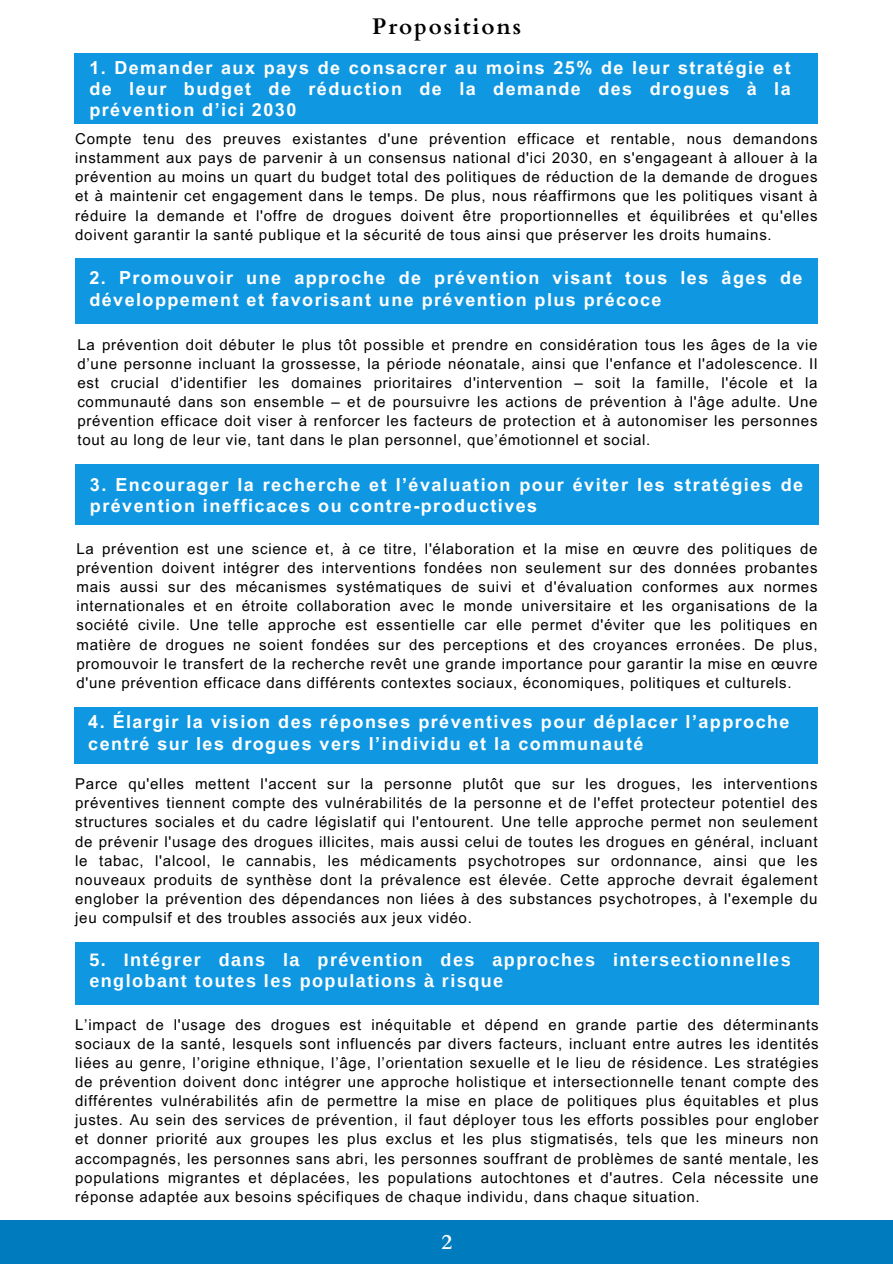
<style>
.page{position:relative;width:893px;height:1264px;background:#fff}
.page>*{position:absolute;margin:0;border:0;box-sizing:border-box;transform-origin:0 0}
.t1{font:700 22.5px "Cardo";letter-spacing:.08em;color:#000}
.t2{font:700 21px "Cardo";color:#fff}
.t3{font:700 18px/21.3px "Arial MT Pro";letter-spacing:.08em;color:#fff}
.t4{font:700 18px/21.3px "Arimo";letter-spacing:.08em;color:#fff}
.t5{font:15px/19.2px "Arial MT Pro";letter-spacing:.05em;color:#000;text-align:justify}
</style>
<div class="page">
<div style="left:0;top:1220px;width:892px;height:43px;background:#007bbd"></div>
<div style="left:74px;top:54px;width:743px;height:70px;background:#0f98e1"></div>
<div style="left:75px;top:259px;width:743px;height:65px;background:#0f98e1"></div>
<div style="left:75px;top:464px;width:743px;height:60px;background:#0f98e1"></div>
<div style="left:74px;top:707px;width:743px;height:56px;background:#0f98e1"></div>
<div style="left:75px;top:942px;width:743px;height:62px;background:#0f98e1"></div>
<p class="t1" style="left:372px;top:11px;width:150px">Propositions</p>
<p class="t3" style="left:89px;top:59px;width:702px;text-align:justify">1. Demander aux pays de consacrer au moins 25% de leur stratégie et de leur budget de réduction de la demande des drogues à la prévention d’ici 2030</p>
<p class="t5" style="left:75px;top:131px;width:743px">Compte tenu des preuves existantes d'une prévention efficace et rentable, nous demandons instamment aux pays de parvenir à un consensus national d'ici 2030, en s'engageant à allouer à la prévention au moins un quart du budget total des politiques de réduction de la demande de drogues et à maintenir cet engagement dans le temps. De plus, nous réaffirmons que les politiques visant à réduire la demande et l'offre de drogues doivent être proportionnelles et équilibrées et qu'elles doivent garantir la santé publique et la sécurité de tous ainsi que préserver les droits humains.</p>
<p class="t3" style="left:89px;top:270px;width:714px">2. Promouvoir une approche de prévention visant tous les âges de développement et favorisant une prévention plus précoce</p>
<p class="t5" style="left:77px;top:336px;width:741px">La prévention doit débuter le plus tôt possible et prendre en considération tous les âges de la vie d’une personne incluant la grossesse, la période néonatale, ainsi que l'enfance et l'adolescence. Il est crucial d'identifier les domaines prioritaires d'intervention – soit la famille, l'école et la communauté dans son ensemble – et de poursuivre les actions de prévention à l'âge adulte. Une prévention efficace doit viser à renforcer les facteurs de protection et à autonomiser les personnes tout au long de leur vie, tant dans le plan personnel, que’émotionnel et social.</p>
<p class="t3" style="left:90px;top:476px;width:714px">3. Encourager la recherche et l’évaluation pour éviter les stratégies de prévention inefficaces ou contre-productives</p>
<p class="t5" style="left:76px;top:541px;width:742px">La prévention est une science et, à ce titre, l'élaboration et la mise en œuvre des politiques de prévention doivent intégrer des interventions fondées non seulement sur des données probantes mais aussi sur des mécanismes systématiques de suivi et d'évaluation conformes aux normes internationales et en étroite collaboration avec le monde universitaire et les organisations de la société civile. Une telle approche est essentielle car elle permet d'éviter que les politiques en matière de drogues ne soient fondées sur des perceptions et des croyances erronées. De plus, promouvoir le transfert de la recherche revêt une grande importance pour garantir la mise en œuvre d'une prévention efficace dans différents contextes sociaux, économiques, politiques et culturels.</p>
<p class="t3" style="left:88px;top:713px;width:702px">4. Élargir la vision des réponses préventives pour déplacer l’approche centré sur les drogues vers l’individu et la communauté</p>
<p class="t5" style="left:75px;top:776px;width:743px">Parce qu'elles mettent l'accent sur la personne plutôt que sur les drogues, les interventions préventives tiennent compte des vulnérabilités de la personne et de l'effet protecteur potentiel des structures sociales et du cadre législatif qui l'entourent. Une telle approche permet non seulement de prévenir l'usage des drogues illicites, mais aussi celui de toutes les drogues en général, incluant le tabac, l'alcool, le cannabis, les médicaments psychotropes sur ordonnance, ainsi que les nouveaux produits de synthèse dont la prévalence est élevée. Cette approche devrait également englober la prévention des dépendances non liées à des substances psychotropes, à l'exemple du jeu compulsif et des troubles associés aux jeux vidéo.</p>
<p class="t4" style="left:89px;top:949px;width:702px">5. Intégrer dans la prévention des approches intersectionnelles englobant toutes les populations à risque</p>
<p class="t5" style="left:75px;top:1016px;width:744px">L’impact de l'usage des drogues est inéquitable et dépend en grande partie des déterminants sociaux de la santé, lesquels sont influencés par divers facteurs, incluant entre autres les identités liées au genre, l’origine ethnique, l’âge, l’orientation sexuelle et le lieu de résidence. Les stratégies de prévention doivent donc intégrer une approche holistique et intersectionnelle tenant compte des différentes vulnérabilités afin de permettre la mise en place de politiques plus équitables et plus justes. Au sein des services de prévention, il faut déployer tous les efforts possibles pour englober et donner priorité aux groupes les plus exclus et les plus stigmatisés, tels que les mineurs non accompagnés, les personnes sans abri, les personnes souffrant de problèmes de santé mentale, les populations migrantes et déplacées, les populations autochtones et d'autres. Cela nécessite une réponse adaptée aux besoins spécifiques de chaque individu, dans chaque situation.</p>
<p class="t2" style="left:441px;top:1228px;width:12px">2</p>
</div>
